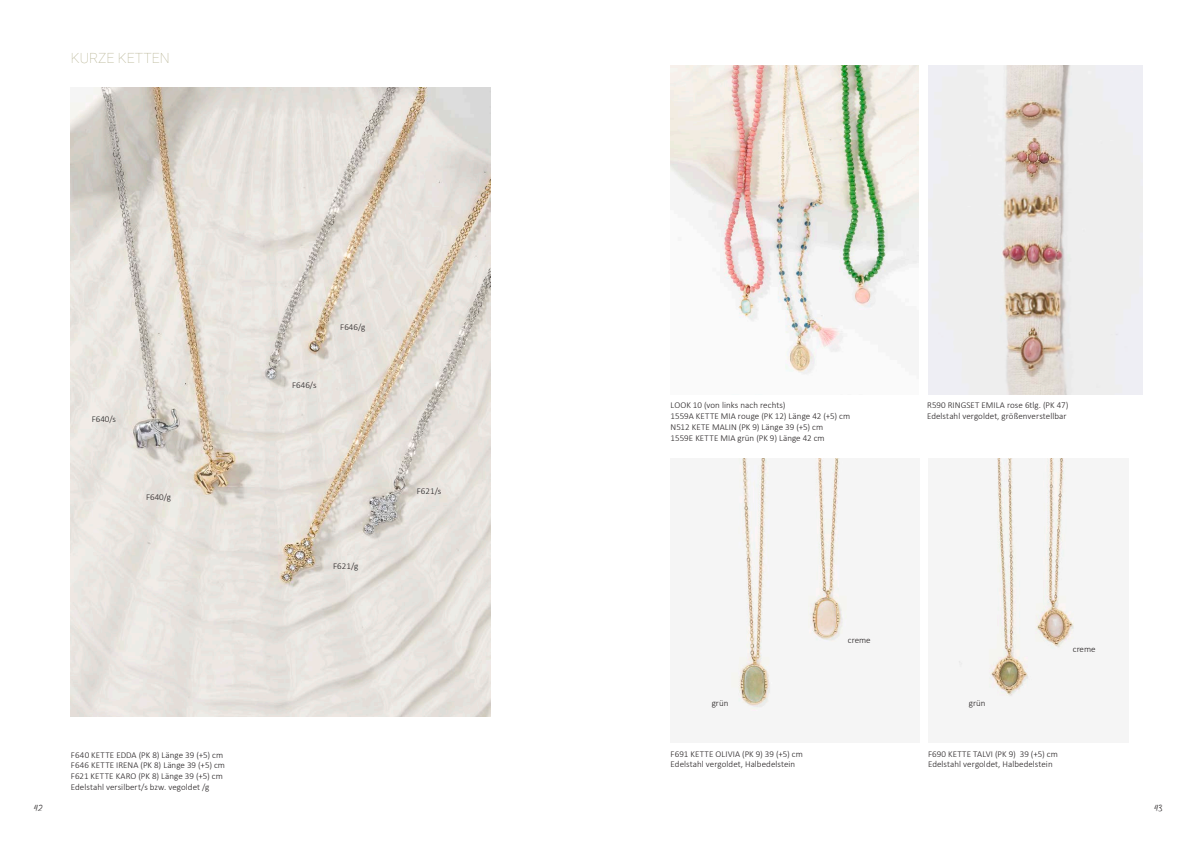
<style>
.page{position:relative;width:1191px;height:842px;background:#fff}
.page>*{position:absolute;margin:0;border:0;box-sizing:border-box;transform-origin:0 0}
.t1{font:100 14px "Roboto";color:#b1ad8a}
.t2{font:12px "Julietta Messie";color:#231f20}
.t3{font:300 9px/10.8px "Calibri";letter-spacing:.005em;color:#231f20}
</style>
<div class="page">
<img style="left:731px;top:458px;width:116px;height:253px">
<img style="left:958px;top:458px;width:117px;height:239px">
<img style="left:71px;top:88px;width:419px;height:629px">
<img style="left:670px;top:65px;width:249px;height:309px">
<img style="left:928px;top:65px;width:214px;height:330px">
<h1 class="t1" style="left:71px;top:48px;width:100px">KURZE KETTEN</h1>
<p class="t3" style="left:92px;top:413px;width:26px">F640/s</p>
<p class="t3" style="left:146px;top:491px;width:27px">F640/g</p>
<p class="t3" style="left:292px;top:379px;width:26px">F646/s</p>
<p class="t3" style="left:340px;top:321px;width:27px">F646/g</p>
<p class="t3" style="left:333px;top:561px;width:27px">F621/g</p>
<p class="t3" style="left:417px;top:486px;width:26px">F621/s</p>
<p class="t3" style="left:71px;top:749px;width:156px">F640 KETTE EDDA (PK 8) Länge 39 (+5) cm F646 KETTE IRENA (PK 8) Länge 39 (+5) cm F621 KETTE KARO (PK 8) Länge 39 (+5) cm Edelstahl versilbert/s bzw. vegoldet /g</p>
<p class="t3" style="left:670px;top:400px;width:181px">LOOK 10 (von links nach rechts)<br>1559A KETTE MIA rouge (PK 12) Länge 42 (+5) cm N512 KETE MALIN (PK 9) Länge 39 (+5) cm<br>1559E KETTE MIA grün (PK 9) Länge 42 cm</p>
<p class="t3" style="left:927px;top:400px;width:143px">R590 RINGSET EMILA rose 6tlg. (PK 47)<br>Edelstahl vergoldet, größenverstellbar</p>
<p class="t3" style="left:848px;top:634px;width:24px">creme</p>
<p class="t3" style="left:1072px;top:643px;width:24px">creme</p>
<p class="t3" style="left:711px;top:697px;width:18px">grün</p>
<p class="t3" style="left:969px;top:697px;width:18px">grün</p>
<p class="t3" style="left:670px;top:748px;width:134px">F691 KETTE OLIVIA (PK 9) 39 (+5) cm<br>Edelstahl vergoldet, Halbedelstein</p>
<p class="t3" style="left:928px;top:748px;width:131px">F690 KETTE TALVI (PK 9) 39 (+5) cm<br>Edelstahl vergoldet, Halbedelstein</p>
<h2 class="t2" style="left:34px;top:798px;width:11px">42</h2>
<h2 class="t2" style="left:1154px;top:798px;width:10px">43</h2>
</div>
